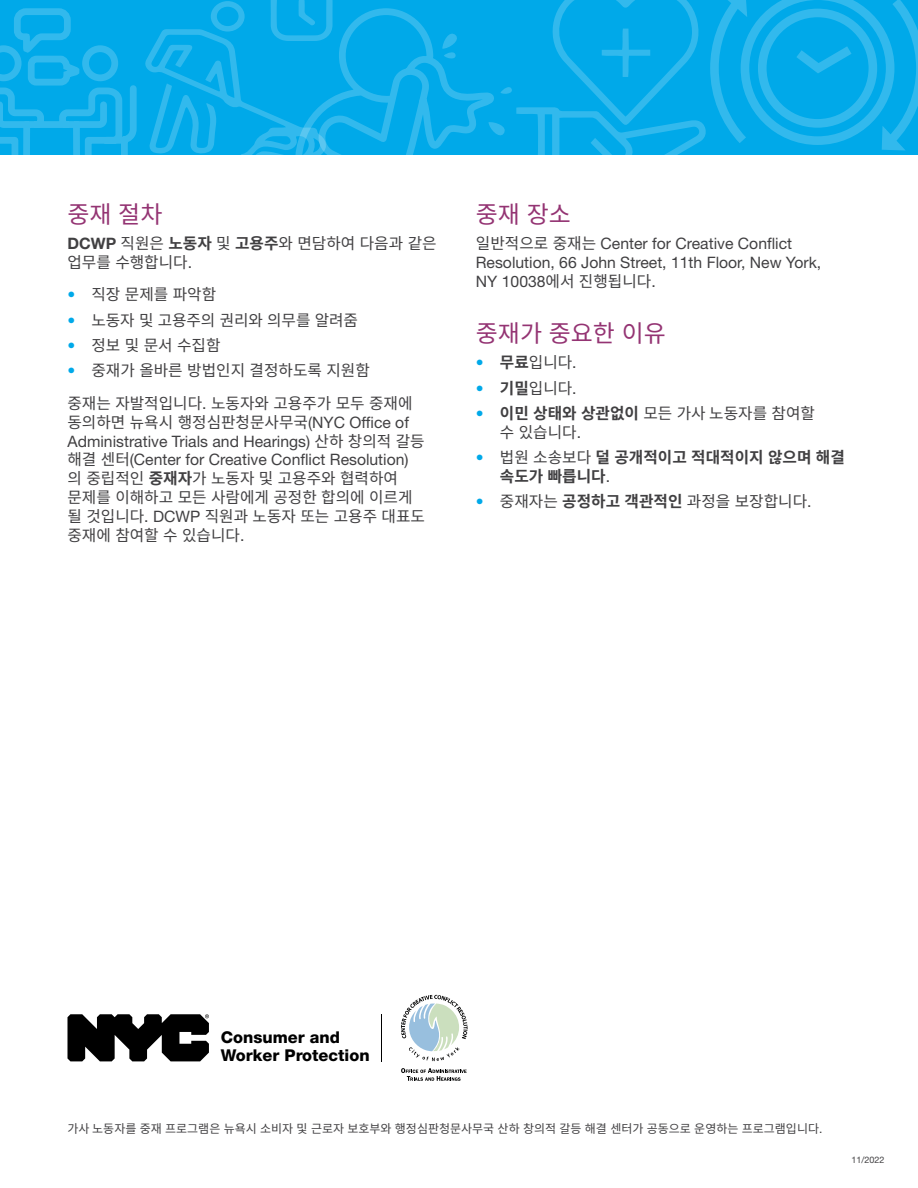
<style>
.page{position:relative;width:918px;height:1188px;background:#fff}
.page>*{position:absolute;margin:0;border:0;box-sizing:border-box;transform-origin:0 0}
.head{font:24px "Noto Sans CJ Kkr";color:#943473}
.t1{font:800 16.35px/18px "Helvetica Neue LT Std";color:#000}
.body{font:15.75px/18.9px "Noto Sans CJ Kkr";color:#414042}
.body-2{font:15.75px/18.9px "Helvetica Neue LT Std";color:#414042}
.body-3{font:700 15.75px/18.9px "Noto Sans CJ Kkr";color:#414042}
.t2{font:12px "Noto Sans CJ Kkr";color:#414042}
.head-2{font:9px "Helvetica Neue LT Std";color:#414042}
.s1{font-family:"Helvetica Neue LT Std";font-weight:700}
.s2{font-weight:700}
.s3{font-family:"Helvetica Neue LT Std"}
.s4{font-family:"Helvetica Neue LT Std";color:#00a9e9}
.s5{font-family:"Noto Sans CJ Kkr"}
.s6{font-family:"Helvetica Neue LT Std";font-weight:400;color:#00a9e9}
.s7{font-weight:400}
.s8{font-family:"Helvetica Neue LT Std";font-weight:400}
</style>
<div class="page">
<svg style="left:0;top:7px;width:138px;height:148px;background:#0fadea"></svg>
<svg style="left:145px;top:0;width:773px;height:155px;background:#0bace9"></svg>
<svg style="left:68px;top:1014px;width:141px;height:47px"></svg>
<hr style="left:381px;top:1014px;width:1px;height:47px;background:#000">
<svg style="left:401px;top:1068px;width:66px;height:13px"></svg>
<svg style="left:401px;top:995px;width:67px;height:66px"></svg>
<p class="head" style="left:68px;top:201px;width:96px">중재 절차</p>
<p class="body" style="left:68px;top:234px;width:371px"><span class="s1">DCWP</span> 직원은 <span class="s2">노동자</span> 및 <span class="s2">고용주</span>와 면담하여 다음과 같은 업무를 수행합니다<span class="s3">.</span></p>
<p class="body" style="left:68px;top:285px;width:150px"><span class="s4">•</span> 직장 문제를 파악함</p>
<p class="body" style="left:68px;top:311px;width:292px"><span class="s4">•</span> 노동자 및 고용주의 권리와 의무를 알려줌</p>
<p class="body" style="left:68px;top:336px;width:155px"><span class="s4">•</span> 정보 및 문서 수집함</p>
<p class="body" style="left:68px;top:361px;width:304px"><span class="s4">•</span> 중재가 올바른 방법인지 결정하도록 지원함</p>
<p class="body" style="left:68px;top:394px;width:359px">중재는 자발적입니다<span class="s3">.</span> 노동자와 고용주가 모두 중재에 동의하면 뉴욕시 행정심판청문사무국<span class="s3">(NYC Office of<br>Administrative Trials and Hearings)</span> 산하 창의적 갈등 해결 센터<span class="s3">(Center for Creative Conflict Resolution) </span>의 중립적인 <span class="s2">중재자</span>가 노동자 및 고용주와 협력하여 문제를 이해하고 모든 사람에게 공정한 합의에 이르게 될 것입니다<span class="s3">. DCWP</span> 직원과 노동자 또는 고용주 대표도 중재에 참여할 수 있습니다<span class="s3">.</span></p>
<p class="head" style="left:476px;top:201px;width:96px">중재 장소</p>
<p class="body-2" style="left:476px;top:234px;width:347px"><span class="s5">일반적으로 중재는</span> Center for Creative Conflict<br>Resolution, 66 John Street, 11th Floor, New York,<br>NY 10038<span class="s5">에서 진행됩니다</span>.</p>
<p class="head" style="left:476px;top:320px;width:191px">중재가 중요한 이유</p>
<p class="body" style="left:476px;top:353px;width:102px"><span class="s4">•</span> <span class="s2">무료</span>입니다<span class="s3">.</span></p>
<p class="body" style="left:476px;top:379px;width:102px"><span class="s4">•</span> <span class="s2">기밀</span>입니다<span class="s3">.</span></p>
<p class="body" style="left:500px;top:404px;width:317px;text-indent:-24px"><span class="s4">•</span> <span class="s2">이민 상태와 상관없이</span> 모든 가사 노동자를 참여할 수 있습니다<span class="s3">.</span></p>
<p class="body-3" style="left:500px;top:448px;width:347px;text-indent:-24px"><span class="s6">•</span> <span class="s7">법원 소송보다</span> 덜 공개적이고 적대적이지 않으며 해결 속도가 빠릅니다<span class="s8">.</span></p>
<p class="body" style="left:476px;top:493px;width:337px"><span class="s4">•</span> 중재자는 <span class="s2">공정하고 객관적인</span> 과정을 보장합니다<span class="s3">.</span></p>
<p class="t1" style="left:221px;top:1028px;width:150px">Consumer and<br>Worker Protection</p>
<p class="t2" style="left:68px;top:1122px;width:756px">가사 노동자를 중재 프로그램은 뉴욕시 소비자 및 근로자 보호부와 행정심판청문사무국 산하 창의적 갈등 해결 센터가 공동으로 운영하는 프로그램입니다<span class="s3">.</span></p>
<p class="head-2" style="left:851px;top:1154px;width:35px">11/2022</p>
</div>
